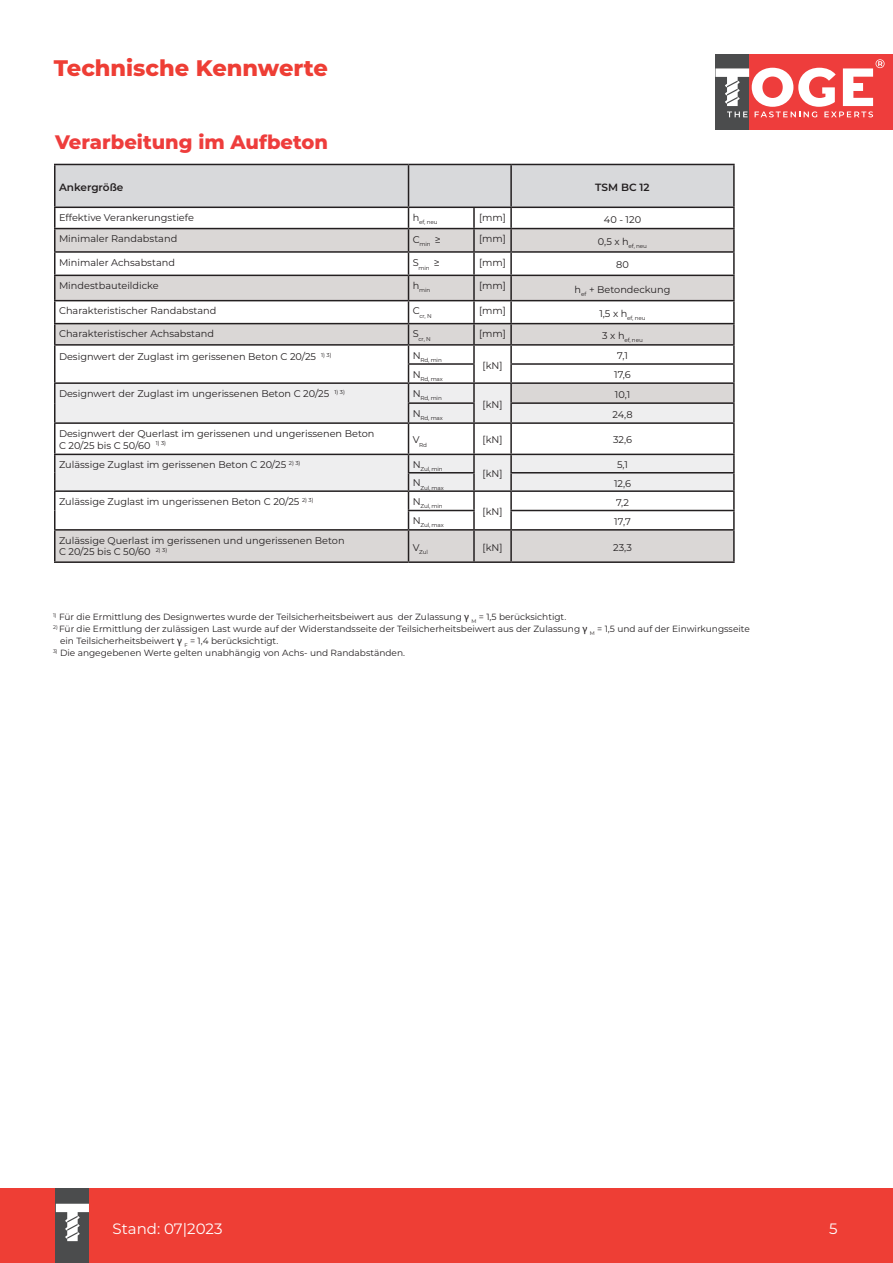
<style>
.page{position:relative;width:893px;height:1263px;background:#fff}
.page>*{position:absolute;margin:0;border:0;box-sizing:border-box;transform-origin:0 0}
.t1{font:800 22.5px "Montserrat";color:#ee3e35}
.t2{font:800 19.5px "Montserrat";color:#ee3d3c}
.t3{font:15px "Montserrat";color:#fff}
.t4{font:600 10.5px "Montserrat";color:#231f20}
.t5{font:9.75px/11.7px "Montserrat";color:#231f20}
.t6{font:9px/12px "Montserrat";color:#231f20}
.t7{font:5.7px "Montserrat";letter-spacing:-.02em;color:#231f20}
.s1{font-family:"Myriad Pro";font-size:10.5px}
</style>
<div class="page">
<div style="left:0;top:1189px;width:893px;height:74px;background:#ee3e35"></div>
<div style="left:56px;top:1189px;width:33px;height:74px;background:#4b4c4d"></div>
<svg style="left:56px;top:1204px;width:33px;height:37px"></svg>
<div style="left:715px;top:54px;width:178px;height:76px;background:#ee3d3c"></div>
<div style="left:715px;top:54px;width:34px;height:76px;background:#4b4c4d"></div>
<svg style="left:715px;top:59px;width:169px;height:58px"></svg>
<div style="left:56px;top:531px;width:677px;height:30px;background:#dad7d6"></div>
<svg style="left:407px;top:492px;width:326px;height:37px"></svg>
<svg style="left:56px;top:424px;width:677px;height:66px;fill:#eeeeef"></svg>
<svg style="left:54px;top:164px;width:681px;height:258px"></svg>
<hr style="left:54px;top:422px;width:354px;height:2px;background:#231f20">
<hr style="left:54px;top:424px;width:2px;height:30px;background:#231f20">
<hr style="left:408px;top:422px;width:66px;height:2px;background:#231f20">
<hr style="left:408px;top:424px;width:1px;height:30px;background:#231f20">
<hr style="left:474px;top:422px;width:37px;height:2px;background:#231f20">
<hr style="left:473px;top:424px;width:2px;height:30px;background:#231f20">
<hr style="left:511px;top:422px;width:224px;height:2px;background:#231f20">
<hr style="left:510px;top:424px;width:2px;height:30px;background:#231f20">
<hr style="left:733px;top:424px;width:2px;height:30px;background:#231f20">
<hr style="left:54px;top:454px;width:354px;height:1px;background:#231f20">
<hr style="left:408px;top:454px;width:66px;height:1px;background:#231f20">
<hr style="left:474px;top:454px;width:37px;height:1px;background:#231f20">
<hr style="left:511px;top:454px;width:224px;height:1px;background:#231f20">
<hr style="left:408px;top:472px;width:67px;height:1px;background:#231f20">
<hr style="left:510px;top:472px;width:225px;height:1px;background:#231f20">
<hr style="left:54px;top:490px;width:354px;height:2px;background:#231f20">
<hr style="left:408px;top:490px;width:66px;height:2px;background:#231f20">
<hr style="left:474px;top:490px;width:37px;height:2px;background:#231f20">
<hr style="left:511px;top:490px;width:224px;height:2px;background:#231f20">
<svg style="left:54px;top:455px;width:2px;height:74px"></svg>
<hr style="left:408px;top:510px;width:67px;height:1px;background:#231f20">
<svg style="left:408px;top:455px;width:1px;height:74px"></svg>
<svg style="left:473px;top:455px;width:2px;height:74px"></svg>
<hr style="left:510px;top:510px;width:225px;height:1px;background:#231f20">
<svg style="left:510px;top:455px;width:2px;height:74px"></svg>
<svg style="left:733px;top:455px;width:2px;height:74px"></svg>
<hr style="left:54px;top:529px;width:354px;height:2px;background:#231f20">
<hr style="left:54px;top:531px;width:2px;height:30px;background:#231f20">
<hr style="left:408px;top:529px;width:66px;height:2px;background:#231f20">
<hr style="left:408px;top:531px;width:1px;height:30px;background:#231f20">
<hr style="left:474px;top:529px;width:37px;height:2px;background:#231f20">
<hr style="left:473px;top:531px;width:2px;height:30px;background:#231f20">
<hr style="left:511px;top:529px;width:224px;height:2px;background:#231f20">
<hr style="left:510px;top:531px;width:2px;height:30px;background:#231f20">
<hr style="left:733px;top:531px;width:2px;height:30px;background:#231f20">
<hr style="left:54px;top:561px;width:354px;height:2px;background:#231f20">
<hr style="left:408px;top:561px;width:66px;height:2px;background:#231f20">
<hr style="left:474px;top:561px;width:37px;height:2px;background:#231f20">
<hr style="left:511px;top:561px;width:224px;height:2px;background:#231f20">
<h1 class="t1" style="left:54px;top:58px;width:276px">Technische Kennwerte</h1>
<h2 class="t2" style="left:55px;top:133px;width:275px">Verarbeitung im Aufbeton</h2>
<p class="t4" style="left:59px;top:183px;width:66px">Ankergröße</p>
<p class="t4" style="left:595px;top:183px;width:56px">TSM BC 12</p>
<p class="t5" style="left:59px;top:212px;width:136px">Effektive Verankerungstiefe</p>
<p class="t7" style="left:413px;top:219px;width:26px"><sup>h</sup>ef, neu</p>
<p class="t5" style="left:479px;top:212px;width:28px">[mm]</p>
<p class="t5" style="left:604px;top:214px;width:39px">40 - 120</p>
<p class="t5" style="left:59px;top:233px;width:120px">Minimaler Randabstand</p>
<p class="t7" style="left:413px;top:241px;width:30px"><sup>C</sup>min <sup>≥</sup></p>
<p class="t5" style="left:479px;top:233px;width:28px">[mm]</p>
<p class="t7" style="left:598px;top:243px;width:51px"><sup>0,5</sup> <sup>x</sup> <sup>h</sup>ef, neu</p>
<p class="t5" style="left:59px;top:257px;width:118px">Minimaler Achsabstand</p>
<p class="t7" style="left:413px;top:265px;width:29px"><sup>S</sup>min <sup>≥</sup></p>
<p class="t5" style="left:479px;top:257px;width:28px">[mm]</p>
<p class="t5" style="left:616px;top:259px;width:14px">80</p>
<p class="t5" style="left:59px;top:280px;width:101px">Mindestbauteildicke</p>
<p class="t7" style="left:413px;top:287px;width:19px"><sup>h</sup>min</p>
<p class="t5" style="left:479px;top:280px;width:28px">[mm]</p>
<p class="t5" style="left:574px;top:284px;width:97px">h<sub>ef</sub> + Betondeckung</p>
<p class="t5" style="left:59px;top:305px;width:159px">Charakteristischer Randabstand</p>
<p class="t7" style="left:413px;top:313px;width:20px"><sup>C</sup>cr, N</p>
<p class="t5" style="left:479px;top:305px;width:28px">[mm]</p>
<p class="t7" style="left:599px;top:315px;width:48px"><sup>1,5</sup> <sup>x</sup> <sup>h</sup>ef, neu</p>
<p class="t5" style="left:59px;top:328px;width:157px">Charakteristischer Achsabstand</p>
<p class="t7" style="left:413px;top:336px;width:20px"><sup>S</sup>cr, N</p>
<p class="t5" style="left:479px;top:328px;width:28px">[mm]</p>
<p class="t7" style="left:602px;top:337px;width:42px"><sup>3</sup> <sup>x</sup> <sup>h</sup>ef, neu</p>
<p class="t5" style="left:59px;top:351px;width:274px">Designwert der Zuglast im gerissenen Beton C 20/25 <sup>1)</sup> <sup>3)</sup></p>
<p class="t7" style="left:413px;top:357px;width:31px"><sup>N</sup>Rd, min</p>
<p class="t5" style="left:483px;top:360px;width:21px">[kN]</p>
<p class="t5" style="left:617px;top:350px;width:12px">7,1</p>
<p class="t7" style="left:413px;top:376px;width:32px"><sup>N</sup>Rd, max</p>
<p class="t5" style="left:614px;top:369px;width:18px">17,6</p>
<p class="t5" style="left:59px;top:388px;width:287px">Designwert der Zuglast im ungerissenen Beton C 20/25 <sup>1)</sup> <sup>3)</sup></p>
<p class="t7" style="left:413px;top:395px;width:31px"><sup>N</sup>Rd, min</p>
<p class="t5" style="left:615px;top:389px;width:17px">10,1</p>
<p class="t5" style="left:483px;top:399px;width:21px">[kN]</p>
<p class="t7" style="left:413px;top:415px;width:32px"><sup>N</sup>Rd, max</p>
<p class="t5" style="left:612px;top:409px;width:22px">24,8</p>
<p class="t5" style="left:59px;top:428px;width:317px">Designwert der Querlast im gerissenen und ungerissenen Beton<br>C 20/25 bis C 50/60 <sup>1)</sup> <sup>3)</sup></p>
<p class="t7" style="left:413px;top:442px;width:16px"><sup>V</sup>Rd</p>
<p class="t5" style="left:483px;top:434px;width:21px">[kN]</p>
<p class="t5" style="left:613px;top:434px;width:20px">32,6</p>
<p class="t5" style="left:59px;top:459px;width:243px">Zulässige Zuglast im gerissenen Beton C 20/25 <sup>2)</sup> <sup>3)</sup></p>
<p class="t7" style="left:413px;top:466px;width:32px"><sup>N</sup>Zul, min</p>
<p class="t5" style="left:483px;top:468px;width:21px">[kN]</p>
<p class="t5" style="left:617px;top:459px;width:12px">5,1</p>
<p class="t7" style="left:413px;top:485px;width:33px"><sup>N</sup>Zul, max</p>
<p class="t5" style="left:614px;top:478px;width:19px">12,6</p>
<p class="t5" style="left:59px;top:496px;width:256px">Zulässige Zuglast im ungerissenen Beton C 20/25 <sup>2)</sup> <sup>3)</sup></p>
<p class="t7" style="left:413px;top:503px;width:32px"><sup>N</sup>Zul, min</p>
<p class="t5" style="left:616px;top:497px;width:14px">7,2</p>
<p class="t5" style="left:483px;top:506px;width:21px">[kN]</p>
<p class="t7" style="left:413px;top:523px;width:33px"><sup>N</sup>Zul, max</p>
<p class="t5" style="left:614px;top:516px;width:18px">17,7</p>
<p class="t5" style="left:59px;top:534px;width:287px">Zulässige Querlast im gerissenen und ungerissenen Beton<br>C 20/25 bis C 50/60 <sup>2)</sup> <sup>3)</sup></p>
<p class="t7" style="left:413px;top:549px;width:17px"><sup>V</sup>Zul</p>
<p class="t5" style="left:483px;top:542px;width:21px">[kN]</p>
<p class="t5" style="left:613px;top:542px;width:20px">23,3</p>
<p class="t6" style="left:53px;top:611px;width:515px"><sup>1)</sup> Für die Ermittlung des Designwertes wurde der Teilsicherheitsbeiwert aus der Zulassung <span class="s1">γ</span> <sub>M</sub> = 1,5 berücksichtigt.</p>
<p class="t6" style="left:60px;top:623px;width:691px;text-indent:-7px"><sup>2)</sup> Für die Ermittlung der zulässigen Last wurde auf der Widerstandsseite der Teilsicherheitsbeiwert aus der Zulassung <span class="s1">γ</span> <sub>M</sub> = 1,5 und auf der Einwirkungsseite ein Teilsicherheitsbeiwert <span class="s1">γ</span> <sub>F</sub> = 1,4 berücksichtigt.</p>
<p class="t6" style="left:53px;top:647px;width:354px"><sup>3)</sup> Die angegebenen Werte gelten unabhängig von Achs- und Randabständen.</p>
<h3 class="t3" style="left:113px;top:1221px;width:112px">Stand: 07|2023</h3>
<h3 class="t3" style="left:829px;top:1221px;width:10px">5</h3>
</div>
